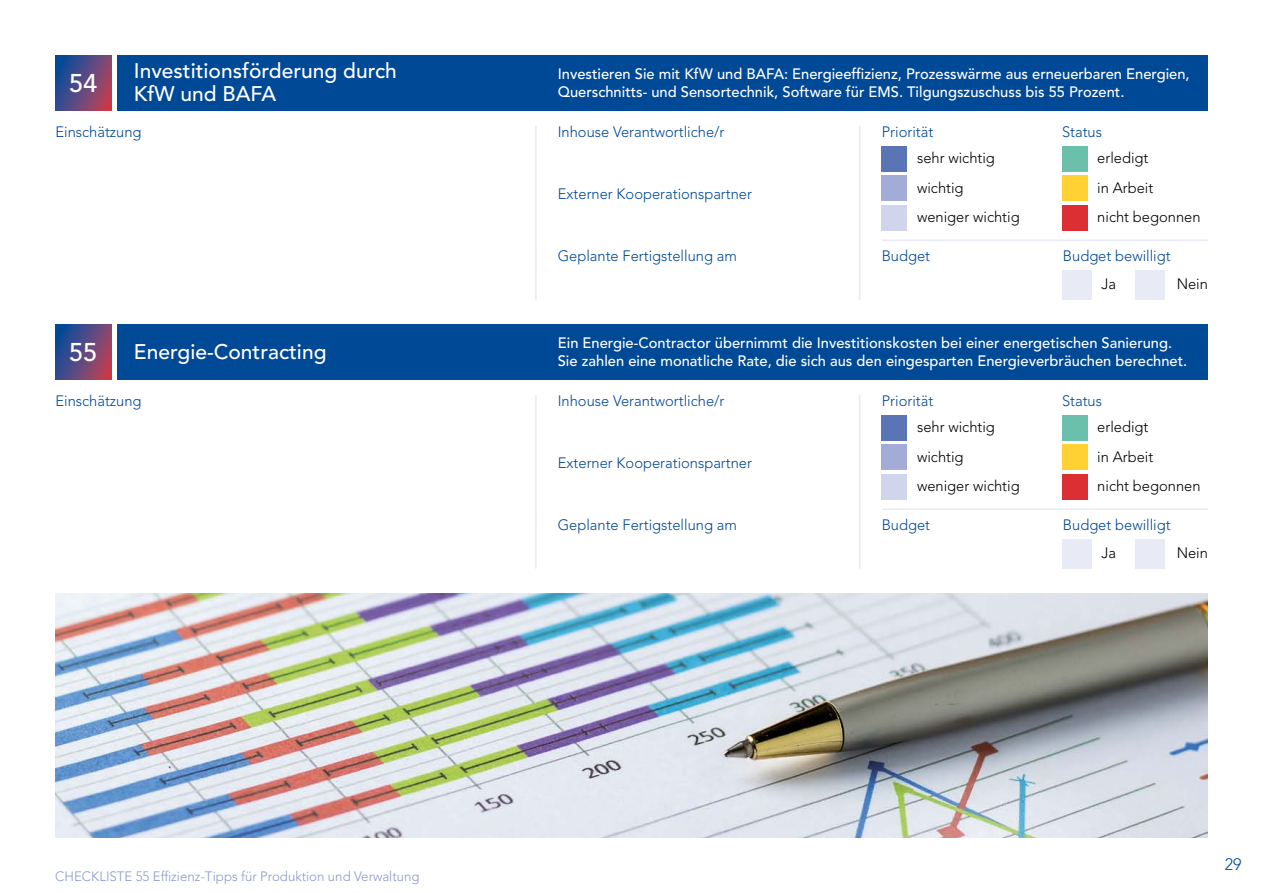
<style>
.page{position:relative;width:1263px;height:893px;background:#fff}
.page>*{position:absolute;margin:0;border:0;box-sizing:border-box;transform-origin:0 0}
.LEA_Head_25pt{font:500 25.5px "Avenir LT Std";color:#fff}
.LEA_Head_TIPPS__inha{font:500 21px/22.5px "Avenir LT Std";color:#fff}
.t1{font:300 16.5px "Avenir LT Std";color:#004996}
.COPY_NEU{font:500 15px/18px "Avenir LT Std";color:#fff}
.COPY_NEU-2{font:300 15px "Avenir LT Std";color:#004996}
.COPY_NEU-3{font:300 15px "Avenir LT Std";color:#000}
.t2{font:300 13.5px "Avenir LT Std";color:#8b99cb}
</style>
<div class="page">
<svg style="left:55px;top:55px;width:56px;height:56px;background:#5c477d"></svg>
<div style="left:117px;top:55px;width:1091px;height:56px;background:#004996"></div>
<hr style="left:859px;top:126px;width:1px;height:174px;background:#e8eaf6">
<hr style="left:535px;top:126px;width:2px;height:174px;background:#e8eaf6">
<hr style="left:882px;top:240px;width:326px;height:1px;background:#e8eaf6">
<div style="left:1062px;top:270px;width:30px;height:30px;background:#e8eaf6"></div>
<div style="left:1135px;top:270px;width:30px;height:30px;background:#e8eaf6"></div>
<div style="left:882px;top:146px;width:25px;height:26px;background:#5a75b5"></div>
<div style="left:882px;top:176px;width:25px;height:25px;background:#a3acd6"></div>
<div style="left:882px;top:205px;width:25px;height:26px;background:#d1d5ec"></div>
<div style="left:1062px;top:146px;width:25px;height:26px;background:#6ac0aa"></div>
<div style="left:1062px;top:176px;width:25px;height:25px;background:#ffd132"></div>
<div style="left:1062px;top:205px;width:25px;height:26px;background:#dc2f34"></div>
<svg style="left:55px;top:324px;width:56px;height:56px;background:#5c477d"></svg>
<div style="left:117px;top:324px;width:1091px;height:56px;background:#004996"></div>
<hr style="left:859px;top:395px;width:1px;height:174px;background:#e8eaf6">
<hr style="left:535px;top:395px;width:2px;height:174px;background:#e8eaf6">
<hr style="left:882px;top:508px;width:326px;height:2px;background:#e8eaf6">
<div style="left:1062px;top:539px;width:30px;height:30px;background:#e8eaf6"></div>
<div style="left:1135px;top:539px;width:30px;height:30px;background:#e8eaf6"></div>
<div style="left:882px;top:415px;width:25px;height:26px;background:#5a75b5"></div>
<div style="left:882px;top:445px;width:25px;height:25px;background:#a3acd6"></div>
<div style="left:882px;top:474px;width:25px;height:26px;background:#d1d5ec"></div>
<div style="left:1062px;top:415px;width:25px;height:26px;background:#6ac0aa"></div>
<div style="left:1062px;top:445px;width:25px;height:25px;background:#ffd132"></div>
<div style="left:1062px;top:474px;width:25px;height:26px;background:#dc2f34"></div>
<img style="left:55px;top:593px;width:1153px;height:245px">
<h2 class="LEA_Head_TIPPS__inha" style="left:134px;top:60px;width:264px">Investitionsförderung durch<br>KfW und BAFA</h2>
<p class="COPY_NEU" style="left:558px;top:65px;width:633px">Investieren Sie mit KfW und BAFA: Energieeffizienz, Prozesswärme aus erneuerbaren Energien,<br>Querschnitts- und Sensortechnik, Software für EMS. Tilgungszuschuss bis 55 Prozent.</p>
<p class="COPY_NEU-2" style="left:55px;top:123px;width:88px">Einschätzung</p>
<p class="COPY_NEU-2" style="left:558px;top:123px;width:168px">Inhouse Verantwortliche/r</p>
<h2 class="LEA_Head_25pt" style="left:69px;top:69px;width:30px">54</h2>
<p class="COPY_NEU-2" style="left:882px;top:123px;width:53px">Priorität</p>
<p class="COPY_NEU-2" style="left:1062px;top:123px;width:42px">Status</p>
<p class="COPY_NEU-3" style="left:917px;top:149px;width:79px">sehr wichtig</p>
<p class="COPY_NEU-3" style="left:1097px;top:149px;width:53px">erledigt</p>
<p class="COPY_NEU-3" style="left:917px;top:179px;width:48px">wichtig</p>
<p class="COPY_NEU-3" style="left:1097px;top:179px;width:58px">in Arbeit</p>
<p class="COPY_NEU-3" style="left:917px;top:208px;width:104px">weniger wichtig</p>
<p class="COPY_NEU-3" style="left:1097px;top:208px;width:105px">nicht begonnen</p>
<p class="COPY_NEU-2" style="left:558px;top:185px;width:196px">Externer Kooperationspartner</p>
<p class="COPY_NEU-2" style="left:558px;top:247px;width:181px">Geplante Fertigstellung am</p>
<p class="COPY_NEU-2" style="left:882px;top:247px;width:50px">Budget</p>
<p class="COPY_NEU-2" style="left:1063px;top:247px;width:109px">Budget bewilligt</p>
<p class="COPY_NEU-3" style="left:1101px;top:275px;width:16px">Ja</p>
<p class="COPY_NEU-3" style="left:1177px;top:275px;width:33px">Nein</p>
<h2 class="LEA_Head_25pt" style="left:69px;top:338px;width:30px">55</h2>
<h2 class="LEA_Head_TIPPS__inha" style="left:134px;top:341px;width:194px">Energie-Contracting</h2>
<p class="COPY_NEU" style="left:558px;top:334px;width:631px">Ein Energie-Contractor übernimmt die Investitionskosten bei einer energetischen Sanierung.<br>Sie zahlen eine monatliche Rate, die sich aus den eingesparten Energieverbräuchen berechnet.</p>
<p class="COPY_NEU-2" style="left:55px;top:392px;width:88px">Einschätzung</p>
<p class="COPY_NEU-2" style="left:558px;top:392px;width:168px">Inhouse Verantwortliche/r</p>
<p class="COPY_NEU-2" style="left:882px;top:392px;width:53px">Priorität</p>
<p class="COPY_NEU-2" style="left:1062px;top:392px;width:42px">Status</p>
<p class="COPY_NEU-3" style="left:917px;top:418px;width:79px">sehr wichtig</p>
<p class="COPY_NEU-3" style="left:1097px;top:418px;width:53px">erledigt</p>
<p class="COPY_NEU-3" style="left:917px;top:448px;width:48px">wichtig</p>
<p class="COPY_NEU-3" style="left:1097px;top:448px;width:58px">in Arbeit</p>
<p class="COPY_NEU-3" style="left:917px;top:477px;width:104px">weniger wichtig</p>
<p class="COPY_NEU-3" style="left:1097px;top:477px;width:105px">nicht begonnen</p>
<p class="COPY_NEU-2" style="left:558px;top:454px;width:196px">Externer Kooperationspartner</p>
<p class="COPY_NEU-2" style="left:558px;top:516px;width:181px">Geplante Fertigstellung am</p>
<p class="COPY_NEU-2" style="left:882px;top:516px;width:50px">Budget</p>
<p class="COPY_NEU-2" style="left:1063px;top:516px;width:109px">Budget bewilligt</p>
<p class="COPY_NEU-3" style="left:1101px;top:544px;width:16px">Ja</p>
<p class="COPY_NEU-3" style="left:1177px;top:544px;width:33px">Nein</p>
<p class="t2" style="left:55px;top:868px;width:366px">CHECKLISTE 55 Effizienz-Tipps für Produktion und Verwaltung</p>
<p class="t1" style="left:1225px;top:855px;width:18px">29</p>
</div>
